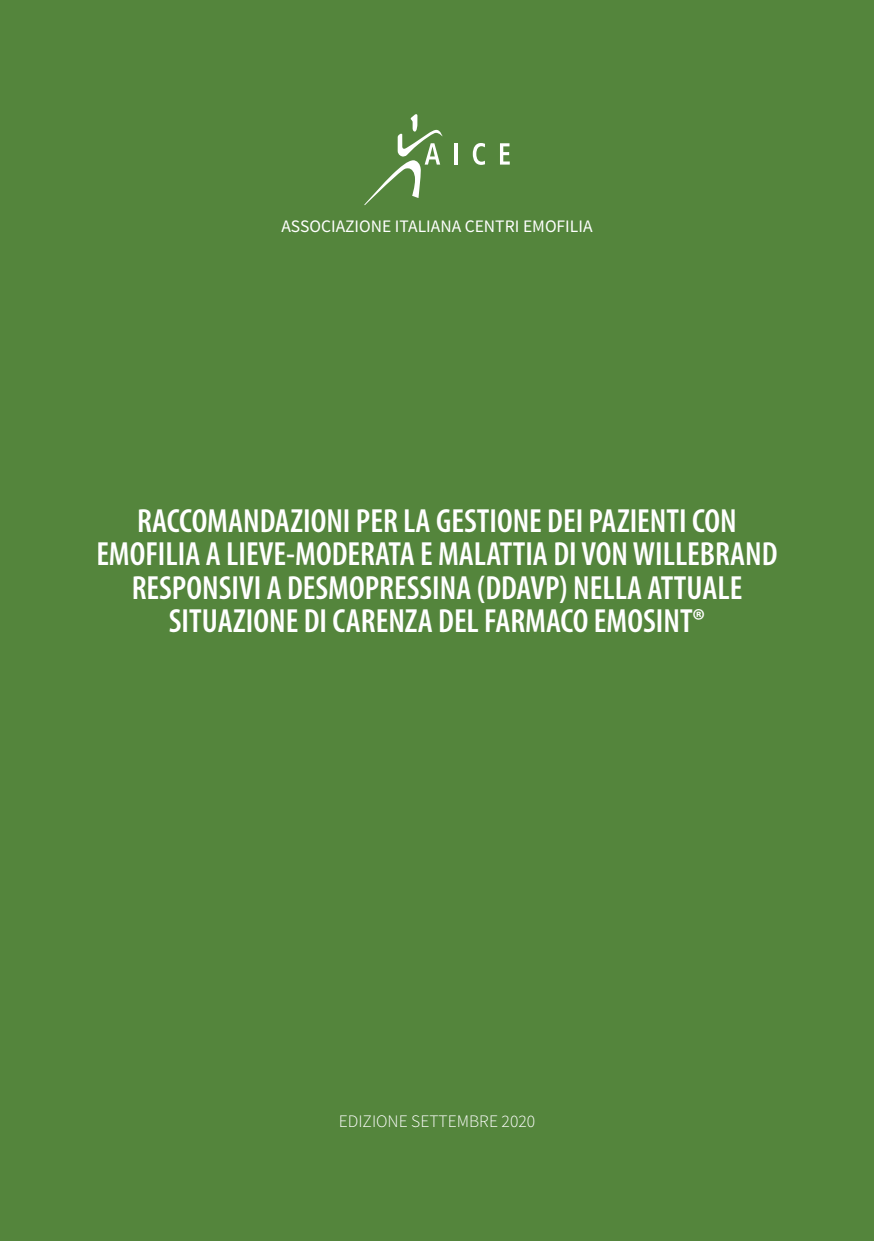
<style>
.page{position:relative;width:874px;height:1241px;background:#fff}
.page>*{position:absolute;margin:0;border:0;box-sizing:border-box;transform-origin:0 0}
.t1{font:600 condensed 33.6px/33.6px "Myriad Pro";color:#fff;text-align:center}
.t2{font:17.5px "Source Sans Pro";color:#fff}
.t3{font:300 17.5px "Source Sans Pro";color:#fff}
</style>
<div class="page">
<div style="left:0;top:0;width:873px;height:1240px;background:#54853c"></div>
<hr style="left:454px;top:143px;width:3px;height:21px;background:#fff">
<svg style="left:472px;top:143px;width:13px;height:22px"></svg>
<svg style="left:500px;top:143px;width:9px;height:21px"></svg>
<svg style="left:364px;top:114px;width:78px;height:91px"></svg>
<p class="t2" style="left:281px;top:215px;width:312px">ASSOCIAZIONE ITALIANA CENTRI EMOFILIA</p>
<p class="t1" style="left:137px;top:504px;width:600px">RACCOMANDAZIONI PER LA GESTIONE DEI PAZIENTI CON</p>
<p class="t1" style="left:96px;top:537px;width:682px">EMOFILIA A LIEVE-MODERATA E MALATTIA DI VON WILLEBRAND<br>RESPONSIVI A DESMOPRESSINA (DDAVP) NELLA ATTUALE</p>
<p class="t1" style="left:169px;top:605px;width:537px">SITUAZIONE DI CARENZA DEL FARMACO EMOSINT®</p>
<p class="t3" style="left:338px;top:1110px;width:198px">EDIZIONE SETTEMBRE 2020</p>
</div>
